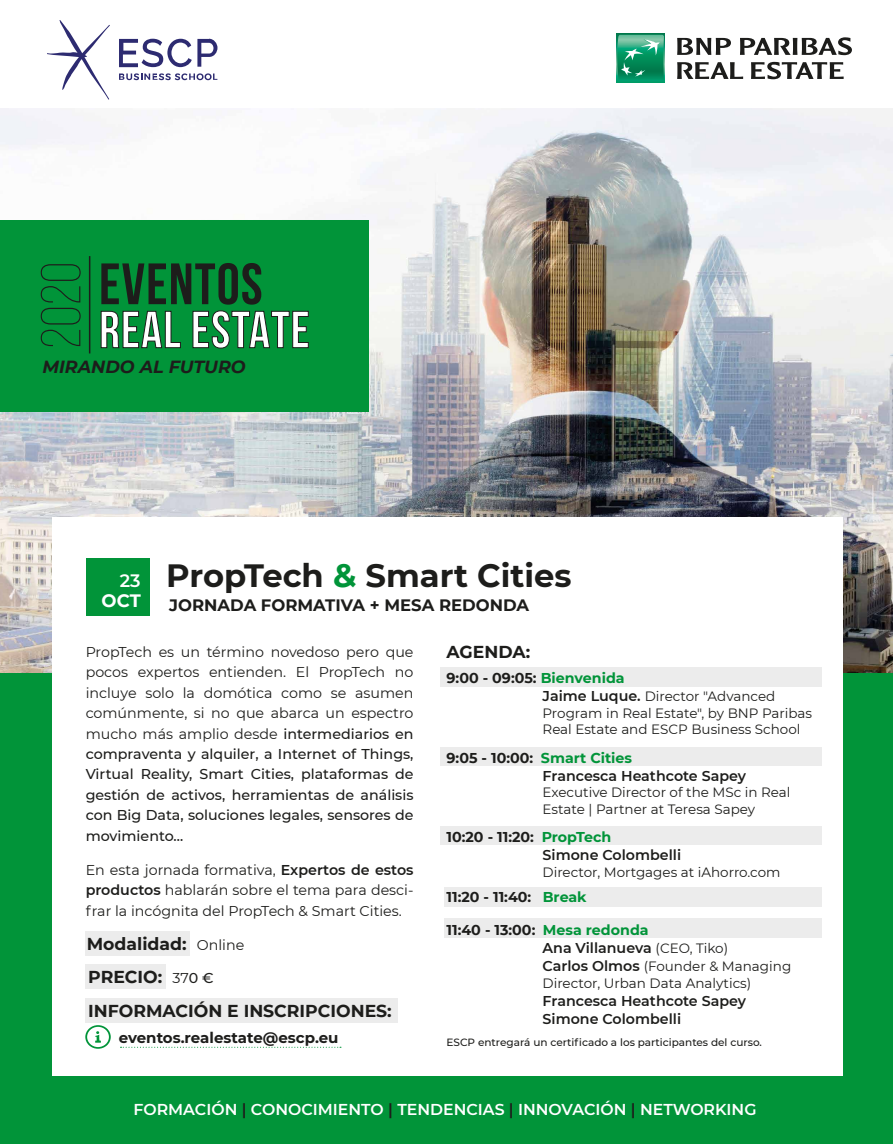
<style>
.page{position:relative;width:893px;height:1144px;background:#fff}
.page>*{position:absolute;margin:0;border:0;box-sizing:border-box;transform-origin:0 0}
.t1{font:700 58.2px "Bebas Neue";letter-spacing:.02em;color:#1d1d1b}
.t2{font:300 56.25px "Bebas Neue";color:#1d1d1b}
.t3{font:700 52.05px "Bebas Neue";letter-spacing:.02em;color:#fff}
.t4{font:700 32.25px "Montserrat";color:#1d1d1b}
.t5{font:700 17.85px "Montserrat";color:#fff}
.t6{font:600 17.85px "Montserrat";color:#fff}
.t7{font:italic 700 17.55px "Montserrat";color:#1d1d1b}
.t8{font:700 17.25px "Montserrat";color:#1d1d1b}
.t9{font:700 16.5px "Montserrat";color:#1d1d1b}
.t10{font:600 15.75px "Montserrat";color:#fff}
.t11{font:700 15px "Montserrat";color:#1d1d1b}
.t12{font:500 14.25px/20.4px "Montserrat";color:#1d1d1b;text-align:justify}
.t13{font:600 14.25px/18px "Montserrat";color:#1d1d1b}
.t14{font:14.25px/20.2px "Montserrat";color:#1d1d1b;text-align:justify}
.t15{font:700 14.25px "Montserrat";color:#1d1d1b}
.t16{font:13.5px/16.5px "Montserrat";color:#1d1d1b}
.t17{font:500 10.5px "Montserrat";color:#1d1d1b}
.s1{color:#019439}
.s2{font-weight:400}
.s3{font-weight:600}
.s4{font-weight:400;font-size:14.25px}
.s5{font-weight:500;font-size:14.25px}
.s6{font-weight:600;font-size:14.25px}
.s7{font-weight:700}
.s8{font-weight:700;color:#019439}
.s9{font-weight:400;font-size:13.5px}
.s10{color:#1d1d1b}
</style>
<div class="page">
<img style="left:0;top:109px;width:893px;height:565px">
<div style="left:0;top:221px;width:368px;height:191px;background:#019439"></div>
<svg style="left:101px;top:311px;width:80px;height:37px"></svg>
<svg style="left:193px;top:311px;width:116px;height:37px"></svg>
<hr style="left:89px;top:256px;width:1px;height:97px;background:#1d1d1b">
<div style="left:0;top:674px;width:893px;height:470px;background:#019439"></div>
<div style="left:53px;top:518px;width:790px;height:558px;background:#fff"></div>
<div style="left:616px;top:34px;width:49px;height:49px;background:#009e6b"></div>
<svg style="left:617px;top:35px;width:47px;height:44px"></svg>
<svg style="left:677px;top:38px;width:54px;height:17px"></svg>
<svg style="left:740px;top:37px;width:112px;height:18px"></svg>
<svg style="left:677px;top:62px;width:66px;height:17px"></svg>
<svg style="left:751px;top:62px;width:93px;height:17px"></svg>
<svg style="left:47px;top:20px;width:63px;height:80px"></svg>
<svg style="left:119px;top:39px;width:98px;height:28px"></svg>
<svg style="left:119px;top:73px;width:98px;height:7px"></svg>
<div style="left:86px;top:558px;width:63px;height:57px;background:#019439"></div>
<svg style="left:85px;top:1025px;width:26px;height:24px"></svg>
<div style="left:440px;top:747px;width:382px;height:19px;background:#ececec"></div>
<div style="left:440px;top:667px;width:382px;height:20px;background:#ececec"></div>
<svg style="left:121px;top:1047px;width:220px;height:1px"></svg>
<div style="left:85px;top:998px;width:313px;height:24px;background:#ececec"></div>
<div style="left:85px;top:965px;width:81px;height:24px;background:#ececec"></div>
<div style="left:440px;top:827px;width:382px;height:18px;background:#ececec"></div>
<div style="left:444px;top:919px;width:378px;height:19px;background:#ececec"></div>
<div style="left:444px;top:887px;width:378px;height:19px;background:#ececec"></div>
<div style="left:85px;top:932px;width:105px;height:24px;background:#ececec"></div>
<h1 class="t1" style="left:99px;top:252px;width:165px">EVENTOS</h1>
<h2 class="t2" style="left:31px;top:348px;width:88px;rotate:-90deg">2020</h2>
<h3 class="t3" style="left:99px;top:301px;width:212px">REAL ESTATE</h3>
<p class="t7" style="left:42px;top:354px;width:205px">MIRANDO AL FUTURO</p>
<p class="t6" style="left:120px;top:568px;width:22px">23</p>
<p class="t5" style="left:102px;top:588px;width:41px">OCT</p>
<h3 class="t4" style="left:166px;top:552px;width:407px">PropTech <span class="s1">&amp;</span> Smart Cities</h3>
<p class="t9" style="left:169px;top:593px;width:361px">JORNADA FORMATIVA + MESA REDONDA</p>
<p class="t12" style="left:86px;top:641px;width:329px"><span class="s2">PropTech es un término novedoso pero que pocos expertos entienden. El PropTech no incluye solo la domótica como se asumen comúnmente, si no que abarca un espectro mucho más amplio desde</span> intermediarios en compraventa y alquiler, a Internet of Things, Virtual Reality, Smart Cities, plataformas de gestión de activos, herramientas de análisis con Big Data, soluciones legales, sensores de movimiento…</p>
<p class="t14" style="left:86px;top:859px;width:329px">En esta jornada formativa, <span class="s3">Expertos de estos productos</span> hablarán sobre el tema para desci&shy;frar la incógnita del PropTech &amp; Smart Cities.</p>
<p class="t8" style="left:87px;top:931px;width:159px">Modalidad: <span class="s4">Online</span></p>
<p class="t8" style="left:88px;top:964px;width:127px">PRECIO: <span class="s4">37</span><span class="s5">0 €</span></p>
<p class="t8" style="left:88px;top:998px;width:305px">INFORMACIÓN E INSCRIPCIONES:</p>
<p class="t11" style="left:119px;top:1026px;width:221px">eventos.realestate@escp.eu</p>
<p class="t8" style="left:447px;top:639px;width:85px">AGENDA:</p>
<p class="t15" style="left:447px;top:668px;width:180px">9:00 - 09:05: <span class="s1">Bienvenida</span></p>
<p class="t16" style="left:543px;top:687px;width:271px"><span class="s6">Jaime Luque.</span> Director "Advanced<br>Program in Real Estate", by BNP Paribas<br>Real Estate and ESCP Business School</p>
<p class="t13" style="left:543px;top:748px;width:205px;text-indent:-96px"><span class="s7">9:05 - 10:00:</span> <span class="s8">Smart Cities<br></span>Francesca Heathcote Sapey</p>
<p class="t16" style="left:543px;top:783px;width:249px">Executive Director of the MSc in Real<br>Estate | Partner at Teresa Sapey</p>
<p class="t13" style="left:543px;top:827px;width:140px;text-indent:-96px"><span class="s7">10:20 - 11:20:</span> <span class="s8">PropTech<br></span>Simone Colombelli</p>
<p class="t16" style="left:543px;top:863px;width:239px">Director, Mortgages at iAhorro.com</p>
<p class="t15" style="left:447px;top:887px;width:142px">11:20 - 11:40: <span class="s1">Break</span></p>
<p class="t13" style="left:543px;top:920px;width:187px;text-indent:-96px"><span class="s7">11:40 - 13:00:</span> <span class="s8">Mesa redonda<br></span>Ana Villanueva <span class="s9">(CEO, Tiko)</span></p>
<p class="t16" style="left:543px;top:957px;width:250px"><span class="s6">Carlos Olmos</span> (Founder &amp; Managing<br>Director, Urban Data Analytics)</p>
<p class="t13" style="left:543px;top:991px;width:205px">Francesca Heathcote Sapey<br>Simone Colombelli</p>
<p class="t17" style="left:446px;top:1035px;width:317px">ESCP entregará un certificado a los participantes del curso.</p>
<p class="t10" style="left:134px;top:1098px;width:624px">FORMACIÓN <span class="s10">|</span> CONOCIMIENTO <span class="s10">|</span> TENDENCIAS <span class="s10">|</span> INNOVACIÓN <span class="s10">|</span> NETWORKING</p>
</div>
